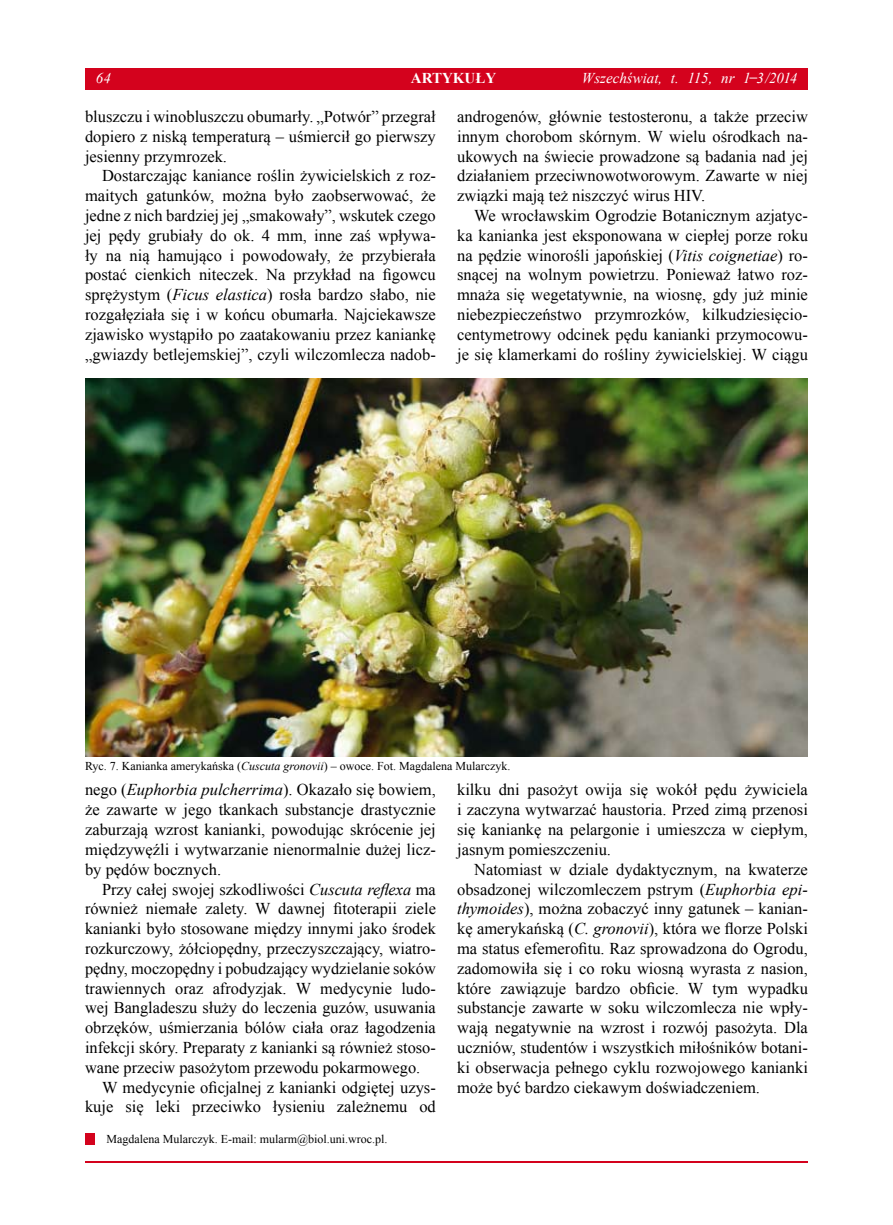
<style>
.page{position:relative;width:893px;height:1225px;background:#fff}
.page>*{position:absolute;margin:0;border:0;box-sizing:border-box;transform-origin:0 0}
.t1{font:16.5px/19.8px "Times New Roman";color:#000;text-align:justify}
.t2{font:italic 15px "Times New Roman";color:#fff}
.t3{font:700 15px "Times New Roman";color:#fff}
.t4{font:12px "Times New Roman";color:#000}
.s1{font-style:normal}
.s2{font-style:italic}
</style>
<div class="page">
<hr style="left:85px;top:1161px;width:723px;height:1px;background:#d4021d">
<img style="left:85px;top:379px;width:723px;height:377px">
<div style="left:85px;top:1134px;width:10px;height:11px;background:#d4021d"></div>
<div style="left:85px;top:68px;width:723px;height:21px;background:#d4021d"></div>
<p class="t2" style="left:96px;top:68px;width:16px">64</p>
<p class="t3" style="left:411px;top:68px;width:76px">ARTYKUŁY</p>
<p class="t2" style="left:582px;top:68px;width:217px">Wszechświat, t. 115, nr 1 <span class="s1">̶</span>3/2014</p>
<p class="t1" style="left:85px;top:106px;width:352px">bluszczu i winobluszczu obumarły. „Potwór” przegrał dopiero z niską temperaturą – uśmiercił go pierwszy jesienny przymrozek.</p>
<p class="t1" style="left:85px;top:166px;width:352px;text-indent:17px">Dostarczając kaniance roślin żywicielskich z roz&shy;maitych gatunków, można było zaobserwować, że jedne z nich bardziej jej „smakowały”, wskutek czego jej pędy grubiały do ok. 4 mm, inne zaś wpływa&shy;ły na nią hamująco i powodowały, że przybierała postać cienkich niteczek. Na przykład na figowcu sprężystym (<span class="s2">Ficus elastica</span>) rosła bardzo słabo, nie rozgałęziała się i w końcu obumarła. Najciekawsze zjawisko wystąpiło po zaatakowaniu przez kaniankę „gwiazdy betlejemskiej”, czyli wilczomlecza nadob-</p>
<p class="t1" style="left:457px;top:106px;width:352px">androgenów, głównie testosteronu, a także przeciw innym chorobom skórnym. W wielu ośrodkach na&shy;ukowych na świecie prowadzone są badania nad jej działaniem przeciwnowotworowym. Zawarte w niej związki mają też niszczyć wirus HIV.</p>
<p class="t1" style="left:457px;top:205px;width:352px;text-indent:17px">We wrocławskim Ogrodzie Botanicznym azjatyc&shy;ka kanianka jest eksponowana w ciepłej porze roku na pędzie winorośli japońskiej (<span class="s2">Vitis coignetiae</span>) ro&shy;snącej na wolnym powietrzu. Ponieważ łatwo roz&shy;mnaża się wegetatywnie, na wiosnę, gdy już minie niebezpieczeństwo przymrozków, kilkudziesięcio&shy;centymetrowy odcinek pędu kanianki przymocowu&shy;je się klamerkami do rośliny żywicielskiej. W ciągu</p>
<p class="t4" style="left:85px;top:757px;width:427px">Ryc. 7. Kanianka amerykańska (<span class="s2">Cuscuta gronovii</span>) – owoce. Fot. Magdalena Mularczyk.</p>
<p class="t1" style="left:85px;top:780px;width:352px">nego (<span class="s2">Euphorbia pulcherrima</span>). Okazało się bowiem, że zawarte w jego tkankach substancje drastycznie zaburzają wzrost kanianki, powodując skrócenie jej międzywęźli i wytwarzanie nienormalnie dużej licz&shy;by pędów bocznych.</p>
<p class="t1" style="left:102px;top:879px;width:335px">Przy całej swojej szkodliwości <span class="s2">Cuscuta reflexa</span> ma</p>
<p class="t1" style="left:85px;top:898px;width:352px">również niemałe zalety. W dawnej fitoterapii ziele</p>
<p class="t1" style="left:85px;top:918px;width:352px">kanianki było stosowane między innymi jako środek</p>
<p class="t1" style="left:85px;top:938px;width:352px">rozkurczowy, żółciopędny, przeczyszczający, wiatro-</p>
<p class="t1" style="left:85px;top:958px;width:352px">pędny, moczopędny i pobudzający wydzielanie soków</p>
<p class="t1" style="left:85px;top:978px;width:352px">trawiennych oraz afrodyzjak. W medycynie ludo-</p>
<p class="t1" style="left:85px;top:997px;width:352px">wej Bangladeszu służy do leczenia guzów, usuwania</p>
<p class="t1" style="left:85px;top:1017px;width:352px">obrzęków, uśmierzania bólów ciała oraz łagodzenia</p>
<p class="t1" style="left:85px;top:1037px;width:352px">infekcji skóry. Preparaty z kanianki są również stoso-</p>
<p class="t1" style="left:85px;top:1057px;width:337px">wane przeciw pasożytom przewodu pokarmowego.</p>
<p class="t1" style="left:102px;top:1077px;width:335px">W medycynie oficjalnej z kanianki odgiętej uzys-</p>
<p class="t1" style="left:85px;top:1096px;width:352px">kuje się leki przeciwko łysieniu zależnemu od</p>
<p class="t4" style="left:107px;top:1130px;width:283px">Magdalena Mularczyk. E-mail: mularm@biol.uni.wroc.pl.</p>
<p class="t1" style="left:457px;top:780px;width:352px">kilku dni pasożyt owija się wokół pędu żywiciela i zaczyna wytwarzać haustoria. Przed zimą przenosi się kaniankę na pelargonie i umieszcza w ciepłym, jasnym pomieszczeniu.</p>
<p class="t1" style="left:457px;top:859px;width:352px;text-indent:17px">Natomiast w dziale dydaktycznym, na kwaterze obsadzonej wilczomleczem pstrym (<span class="s2">Euphorbia epi&shy;thymoides</span>), można zobaczyć inny gatunek – kanian&shy;kę amerykańską (<span class="s2">C. gronovii</span>), która we florze Polski ma status efemerofitu. Raz sprowadzona do Ogrodu, zadomowiła się i co roku wiosną wyrasta z nasion, które zawiązuje bardzo obficie. W tym wypadku substancje zawarte w soku wilczomlecza nie wpły&shy;wają negatywnie na wzrost i rozwój pasożyta. Dla uczniów, studentów i wszystkich miłośników botani&shy;ki obserwacja pełnego cyklu rozwojowego kanianki może być bardzo ciekawym doświadczeniem.</p>
</div>
